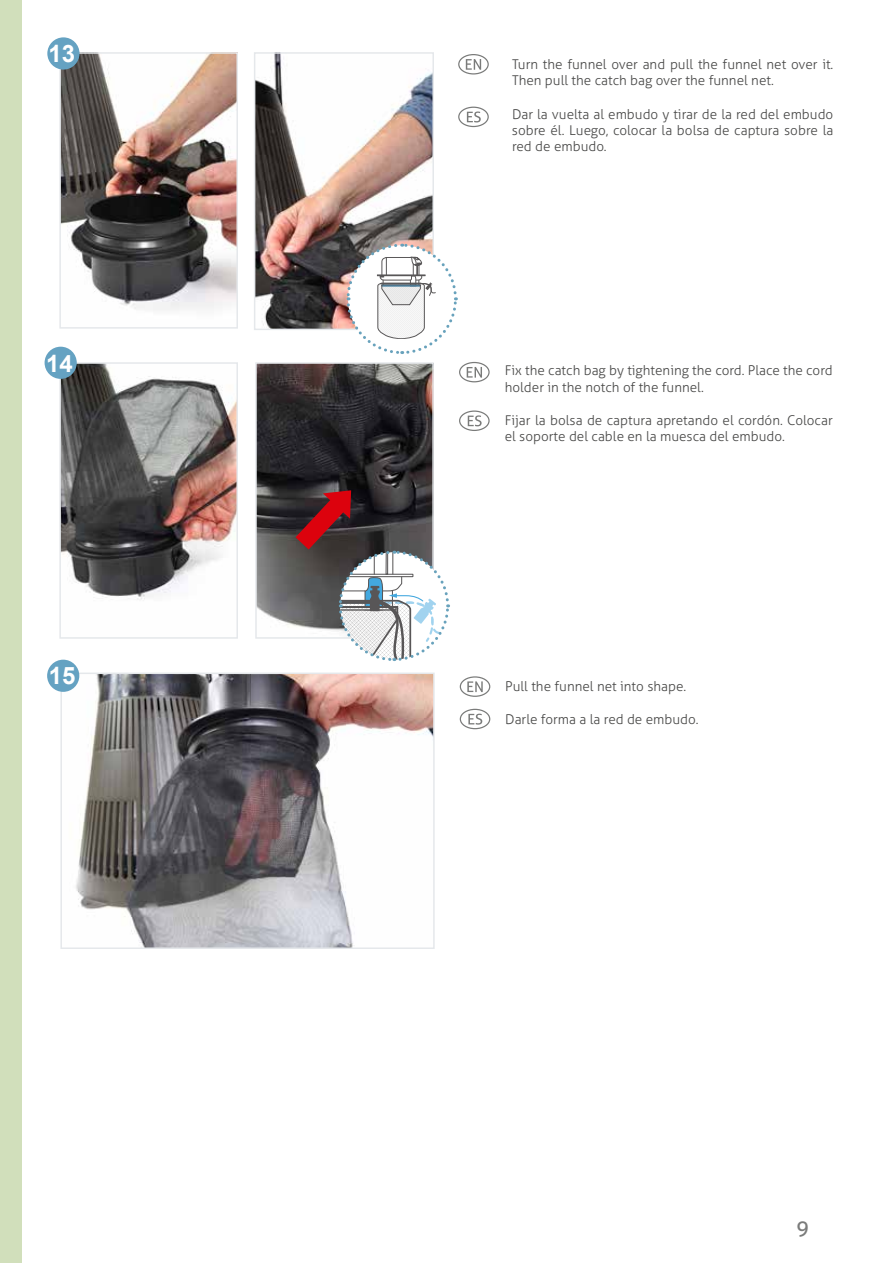
<style>
.page{position:relative;width:893px;height:1263px;background:#fff}
.page>*{position:absolute;margin:0;border:0;box-sizing:border-box;transform-origin:0 0}
.t1{font:700 24px "Arial";color:#fff}
.t2{font:21px "Aller";color:#7a7b7a}
.t3{font:300 13.5px/16.2px "Aller";color:#484847}
</style>
<div class="page">
<img style="left:62px;top:55px;width:173px;height:255px">
<div style="left:59px;top:52px;width:179px;height:277px;border:2px solid #e5e8eb"></div>
<div style="left:47px;top:37px;width:33px;height:33px;background:#65a2c2;border-radius:50%"></div>
<img style="left:62px;top:365px;width:173px;height:235px">
<div style="left:59px;top:362px;width:179px;height:277px;border:2px solid #e5e8eb"></div>
<img style="left:67px;top:675px;width:365px;height:271px">
<div style="left:60px;top:672px;width:375px;height:277px;border:2px solid #e5e8eb"></div>
<div style="left:45px;top:347px;width:32px;height:32px;background:#65a2c2;border-radius:50%"></div>
<svg style="left:460px;top:411px;width:29px;height:19px"></svg>
<div style="left:459px;top:410px;width:31px;height:21px;border:1px solid #7a7b7a;border-radius:50%"></div>
<svg style="left:468px;top:415px;width:14px;height:11px"></svg>
<svg style="left:460px;top:362px;width:29px;height:20px"></svg>
<div style="left:459px;top:362px;width:31px;height:20px;border:1px solid #7a7b7a;border-radius:50%"></div>
<svg style="left:467px;top:367px;width:15px;height:11px"></svg>
<img style="left:258px;top:365px;width:173px;height:261px">
<div style="left:255px;top:362px;width:179px;height:277px;border:2px solid #e5e8eb"></div>
<div style="left:47px;top:660px;width:32px;height:32px;background:#65a2c2;border-radius:50%"></div>
<svg style="left:459px;top:107px;width:29px;height:19px"></svg>
<div style="left:458px;top:107px;width:31px;height:20px;border:1px solid #7a7b7a;border-radius:50%"></div>
<svg style="left:467px;top:112px;width:14px;height:10px"></svg>
<svg style="left:459px;top:55px;width:29px;height:19px"></svg>
<div style="left:458px;top:54px;width:31px;height:21px;border:1px solid #7a7b7a;border-radius:50%"></div>
<svg style="left:466px;top:59px;width:15px;height:11px"></svg>
<svg style="left:460px;top:709px;width:30px;height:20px"></svg>
<div style="left:460px;top:709px;width:30px;height:20px;border:1px solid #7a7b7a;border-radius:50%"></div>
<svg style="left:468px;top:714px;width:14px;height:11px"></svg>
<svg style="left:460px;top:677px;width:30px;height:19px"></svg>
<div style="left:460px;top:676px;width:30px;height:21px;border:1px solid #7a7b7a;border-radius:50%"></div>
<svg style="left:467px;top:681px;width:16px;height:11px"></svg>
<img style="left:257px;top:55px;width:174px;height:272px">
<div style="left:254px;top:52px;width:180px;height:278px;border:2px solid #e5e8eb"></div>
<div style="left:0;top:0;width:21px;height:1263px;background:#d1dfbb"></div>
<svg style="left:296px;top:490px;width:154px;height:171px"></svg>
<svg style="left:345px;top:242px;width:113px;height:112px"></svg>
<h1 class="t1" style="left:49px;top:37px;width:28px">13</h1>
<h1 class="t1" style="left:46px;top:347px;width:28px">14</h1>
<h1 class="t1" style="left:49px;top:658px;width:28px">15</h1>
<p class="t3" style="left:512px;top:56px;width:323px">Turn the funnel over and pull the funnel net over it.<br>Then pull the catch bag over the funnel net.</p>
<p class="t3" style="left:512px;top:106px;width:323px;text-align:justify">Dar la vuelta al embudo y tirar de la red del embudo sobre él. Luego, colocar la bolsa de captura sobre la red de embudo.</p>
<p class="t3" style="left:505px;top:362px;width:330px">Fix the catch bag by tightening the cord. Place the cord holder in the notch of the funnel.</p>
<p class="t3" style="left:505px;top:412px;width:329px">Fijar la bolsa de captura apretando el cordón. Colocar el soporte del cable en la muesca del embudo.</p>
<p class="t3" style="left:505px;top:678px;width:182px">Pull the funnel net into shape.</p>
<p class="t3" style="left:505px;top:711px;width:195px">Darle forma a la red de embudo.</p>
<h2 class="t2" style="left:796px;top:1215px;width:14px">9</h2>
</div>
